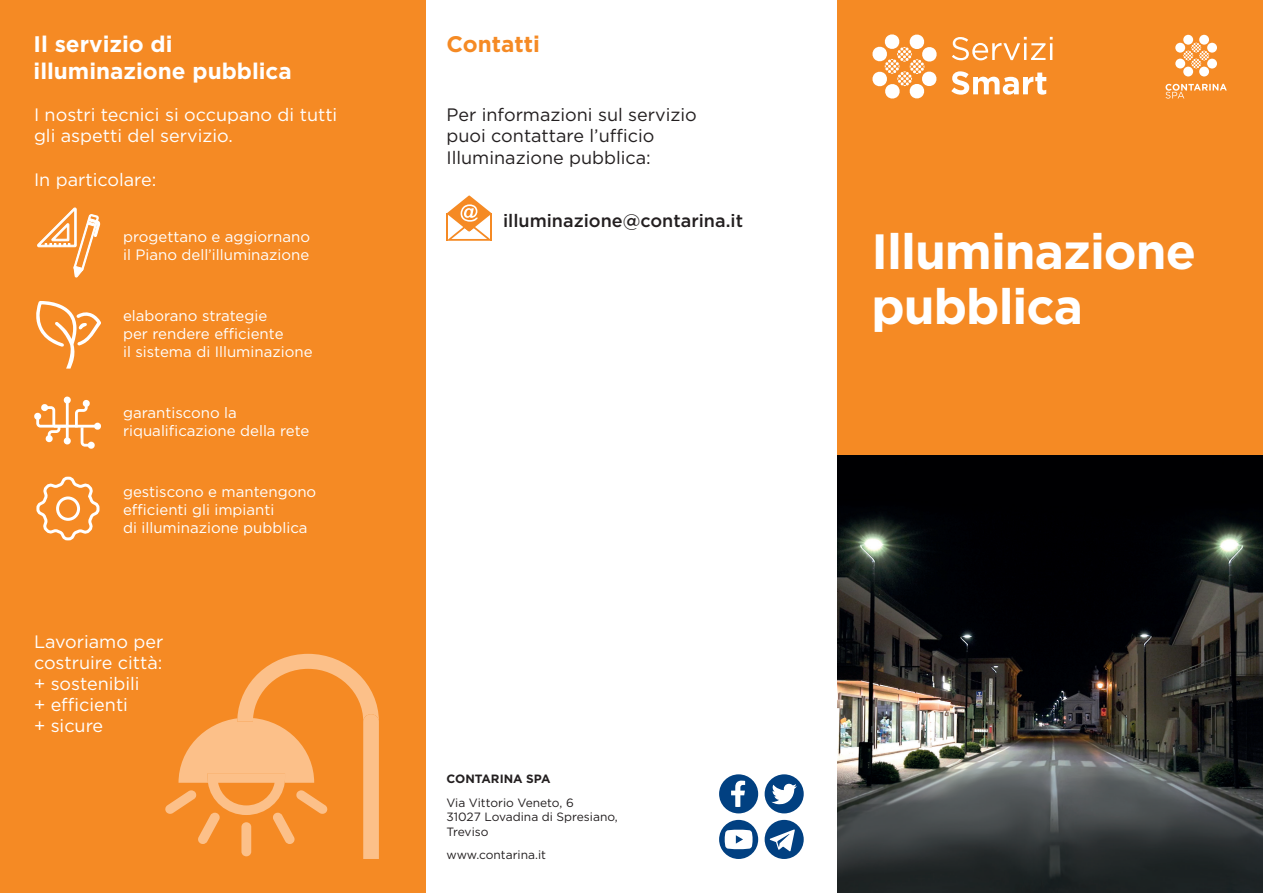
<style>
.page{position:relative;width:1263px;height:893px;background:#fff}
.page>*{position:absolute;margin:0;border:0;box-sizing:border-box;transform-origin:0 0}
.t1{font:700 49.5px/55.5px "Gotham";letter-spacing:-.02em;color:#fff}
.t2{font:700 22.5px "Gotham";color:#fff}
.t3{font:700 22.5px "Gotham";color:#f58a24}
.t4{font:18px/21px "Gotham";color:#fff}
.t5{font:18px "Gotham";color:#231f20}
.t6{font:500 18px "Gotham";color:#231f20}
.t7{font:15px/18px "Gotham";color:#fff}
.t8{font:12px "Gotham";color:#231f20}
.t9{font:700 12px "Gotham";color:#231f20}
</style>
<div class="page">
<div style="left:0;top:0;width:425px;height:893px;background:#f58a24"></div>
<svg style="left:37px;top:207px;width:63px;height:71px"></svg>
<div style="left:838px;top:0;width:425px;height:893px;background:#f58a24"></div>
<svg style="left:1165px;top:84px;width:62px;height:15px"></svg>
<div style="left:1175px;top:43px;width:10px;height:10px;background:#fff;border-radius:50%"></div>
<div style="left:1183px;top:35px;width:10px;height:10px;background:#fff;border-radius:50%"></div>
<div style="left:1199px;top:35px;width:10px;height:10px;background:#fff;border-radius:50%"></div>
<div style="left:1207px;top:43px;width:10px;height:10px;background:#fff;border-radius:50%"></div>
<div style="left:1175px;top:59px;width:10px;height:9px;background:#fff;border-radius:50%"></div>
<div style="left:1183px;top:67px;width:10px;height:9px;background:#fff;border-radius:50%"></div>
<div style="left:1199px;top:67px;width:10px;height:9px;background:#fff;border-radius:50%"></div>
<div style="left:1207px;top:59px;width:10px;height:10px;background:#fff;border-radius:50%"></div>
<svg style="left:1183px;top:43px;width:26px;height:26px"></svg>
<svg style="left:872px;top:34px;width:65px;height:65px"></svg>
<svg style="left:952px;top:37px;width:101px;height:23px"></svg>
<svg style="left:951px;top:71px;width:95px;height:24px"></svg>
<svg style="left:36px;top:301px;width:65px;height:68px"></svg>
<svg style="left:36px;top:476px;width:64px;height:65px"></svg>
<svg style="left:34px;top:396px;width:67px;height:53px"></svg>
<img style="left:838px;top:455px;width:425px;height:438px">
<svg style="left:447px;top:195px;width:44px;height:46px"></svg>
<hr style="left:490px;top:213px;width:2px;height:28px;background:#f58a24">
<hr style="left:446px;top:213px;width:2px;height:28px;background:#f58a24">
<div style="left:719px;top:774px;width:39px;height:39px;background:#014081;border-radius:50%"></div>
<svg style="left:731px;top:781px;width:14px;height:26px"></svg>
<div style="left:765px;top:774px;width:39px;height:39px;background:#014081;border-radius:50%"></div>
<svg style="left:771px;top:784px;width:26px;height:20px"></svg>
<div style="left:719px;top:820px;width:39px;height:39px;background:#014081;border-radius:50%"></div>
<svg style="left:725px;top:830px;width:27px;height:19px"></svg>
<div style="left:765px;top:820px;width:39px;height:39px;background:#014081;border-radius:50%"></div>
<svg style="left:770px;top:829px;width:25px;height:22px"></svg>
<svg style="left:165px;top:654px;width:214px;height:205px"></svg>
<p class="t2" style="left:34px;top:29px;width:141px">Il servizio di</p>
<p class="t2" style="left:34px;top:56px;width:260px">illuminazione pubblica</p>
<p class="t4" style="left:34px;top:103px;width:305px">I nostri tecnici si occupano di tutti</p>
<p class="t4" style="left:34px;top:125px;width:200px">gli aspetti del servizio.</p>
<p class="t4" style="left:34px;top:168px;width:124px">In particolare:</p>
<p class="t7" style="left:123px;top:227px;width:189px">progettano e aggiornano</p>
<p class="t7" style="left:123px;top:245px;width:188px">il Piano dell’illuminazione</p>
<p class="t7" style="left:123px;top:306px;width:146px">elaborano strategie</p>
<p class="t7" style="left:123px;top:324px;width:162px">per rendere efficiente</p>
<p class="t7" style="left:123px;top:342px;width:191px">il sistema di Illuminazione</p>
<p class="t7" style="left:123px;top:404px;width:188px">garantiscono la riqualificazione della rete</p>
<p class="t7" style="left:123px;top:483px;width:195px">gestiscono e mantengono efficienti gli impianti</p>
<p class="t7" style="left:123px;top:519px;width:186px">di illuminazione pubblica</p>
<p class="t4" style="left:34px;top:631px;width:131px">Lavoriamo per costruire città:</p>
<p class="t4" style="left:34px;top:673px;width:107px">+ sostenibili</p>
<p class="t4" style="left:34px;top:694px;width:96px">+ efficienti</p>
<p class="t4" style="left:34px;top:715px;width:71px">+ sicure</p>
<p class="t3" style="left:446px;top:29px;width:95px">Contatti</p>
<p class="t5" style="left:446px;top:103px;width:252px">Per informazioni sul servizio</p>
<p class="t5" style="left:446px;top:124px;width:209px">puoi contattare l’ufficio</p>
<p class="t5" style="left:446px;top:146px;width:206px">Illuminazione pubblica:</p>
<p class="t6" style="left:503px;top:208px;width:241px">illuminazione@contarina.it</p>
<p class="t9" style="left:446px;top:771px;width:106px">CONTARINA SPA</p>
<p class="t8" style="left:446px;top:795px;width:129px">Via Vittorio Veneto, 6</p>
<p class="t8" style="left:446px;top:809px;width:173px">31027 Lovadina di Spresiano,</p>
<p class="t8" style="left:446px;top:824px;width:44px">Treviso</p>
<p class="t8" style="left:446px;top:847px;width:101px">www.contarina.it</p>
<p class="t1" style="left:871px;top:223px;width:326px">Illuminazione pubblica</p>
</div>
